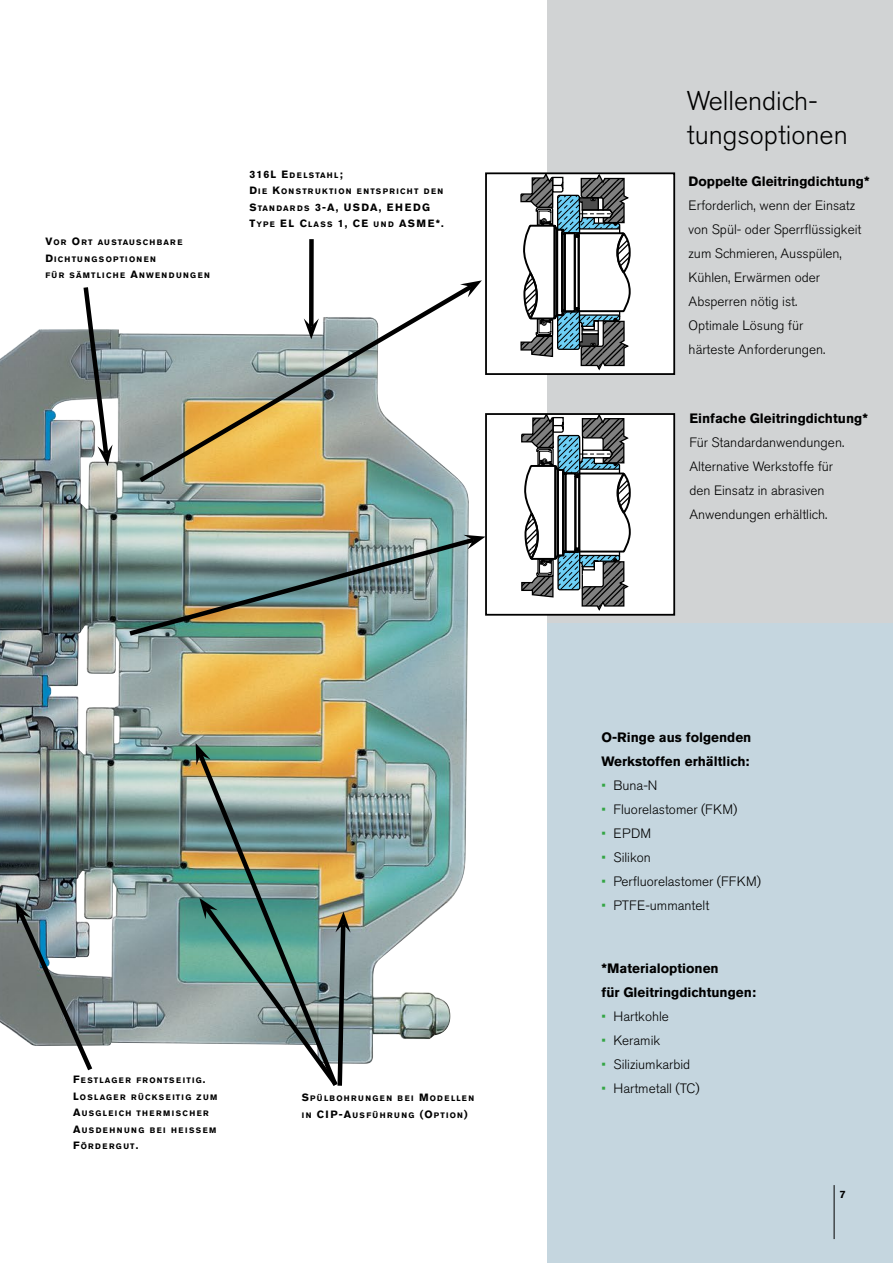
<style>
.page{position:relative;width:893px;height:1263px;background:#fff}
.page>*{position:absolute;margin:0;border:0;box-sizing:border-box;transform-origin:0 0}
.Boxed_Column_Headlin{font:300 27px/34.5px "Akzidenz Grotesk BE";color:#000}
.Body_Copy_Sub-Headli{font:300 13.5px/24px "Akzidenz Grotesk BE";color:#000}
.Body_Copy_Sub-Headli-2{font:700 13.5px/24px "Akzidenz Grotesk BE";color:#000}
.Captions__Left_Align{font:700 10.5px/16.5px "Akzidenz Grotesk BE";color:#000}
.t1{font:700 10.5px "Akzidenz Grotesk BE";color:#000}
.Captions__Left_Align-2{font:700 7.8px/16.5px "Akzidenz Grotesk BE";letter-spacing:.17em;color:#000}
.Captions__Left_Align-3{font:700 7.8px/16.5px "Akzidenz Grotesk BE";letter-spacing:.145em;color:#000}
.s1{font-size:10.5px}
.s2{font-size:7.8px}
.s3{color:#33a544}
</style>
<div class="page">
<div style="left:547px;top:618px;width:346px;height:645px;background:#c5d6df"></div>
<div style="left:547px;top:0;width:346px;height:623px;background:#d1d3d4"></div>
<img style="left:0;top:329px;width:469px;height:735px">
<svg style="left:134px;top:290px;width:335px;height:196px"></svg>
<svg style="left:460px;top:280px;width:22px;height:17px"></svg>
<img style="left:125px;top:534px;width:360px;height:105px">
<div style="left:309px;top:239px;width:5px;height:88px;background:#000"></div>
<svg style="left:304px;top:318px;width:15px;height:21px"></svg>
<img style="left:194px;top:749px;width:147px;height:315px">
<svg style="left:196px;top:743px;width:14px;height:22px"></svg>
<svg style="left:199px;top:898px;width:152px;height:188px"></svg>
<svg style="left:15px;top:902px;width:81px;height:169px"></svg>
<svg style="left:81px;top:287px;width:32px;height:179px"></svg>
<div style="left:486px;top:173px;width:188px;height:201px;background:#fff"></div>
<svg style="left:520px;top:175px;width:111px;height:196px"></svg>
<div style="left:485px;top:172px;width:190px;height:203px;border:2px solid #000"></div>
<div style="left:486px;top:414px;width:188px;height:201px;background:#fff"></div>
<svg style="left:521px;top:416px;width:110px;height:195px"></svg>
<div style="left:485px;top:413px;width:190px;height:203px;border:2px solid #000"></div>
<hr style="left:834px;top:1185px;width:1px;height:54px;background:#000">
<p class="Captions__Left_Align-3" style="left:45px;top:234px;width:166px"><span class="s1">V</span>OR <span class="s1">O</span>RT AUSTAUSCHBARE<br><span class="s1">D</span>ICHTUNGSOPTIONE N<br>FÜR SÄMTLICHE <span class="s1">A</span>NWE NDUNGE N</p>
<p class="Captions__Left_Align-3" style="left:249px;top:167px;width:195px"><span class="s1">316L E</span>DE LSTAHL<span class="s1">;<br>D</span>IE <span class="s1">K</span>ONSTRUKTION ENTSPRICHT DEN</p>
<p class="Captions__Left_Align" style="left:249px;top:199px;width:104px">S<span class="s2">TANDARDS</span> 3-A, USDA</p>
<p class="Captions__Left_Align" style="left:249px;top:199px;width:173px;text-indent:129px">, EH EDG<br>T<span class="s2">YPE</span> EL C<span class="s2">LASS</span> 1, CE <span class="s2">UND</span> ASM</p>
<p class="Captions__Left_Align" style="left:428px;top:216px;width:18px">E*.</p>
<p class="Captions__Left_Align-2" style="left:73px;top:1072px;width:146px"><span class="s1">F</span>E STLAGE R FRONTSE ITIG<span class="s1">.<br>L</span>OSLAGER RÜCKSEITIG ZUM<br><span class="s1">A</span>USGLEICH THERMISCHER<br><span class="s1">A</span>USDEHNUNG BEI HEISSEM<br><span class="s1">F</span>ÖRDERGUT<span class="s1">.</span></p>
<p class="Captions__Left_Align-2" style="left:302px;top:1090px;width:174px"><span class="s1">S</span>PÜLBOHRUNGEN BEI <span class="s1">M</span>ODELLEN</p>
<p class="Captions__Left_Align" style="left:302px;top:1105px;width:23px"><span class="s2">IN</span> CIP</p>
<p class="Captions__Left_Align-2" style="left:339px;top:1106px;width:130px"><span class="s1">-A</span>USFÜHRUNG <span class="s1">(O</span>PTION<span class="s1">)</span></p>
<p class="Boxed_Column_Headlin" style="left:687px;top:84px;width:162px">Wellendich&shy;tungsoptionen</p>
<p class="Body_Copy_Sub-Headli-2" style="left:689px;top:169px;width:183px">Doppelte Gleitringdichtung*</p>
<p class="Body_Copy_Sub-Headli" style="left:689px;top:193px;width:174px">Erforderlich, wenn der Einsatz von Spül- oder Sperrflüssigkeit zum Schmieren, Ausspülen,<br>Kühlen, Erwärmen oder<br>Absperren nötig ist.<br>Optimale Lösung für<br>härteste Anforderungen.</p>
<p class="Body_Copy_Sub-Headli-2" style="left:689px;top:407px;width:180px">Einfache Gleitringdichtung*</p>
<p class="Body_Copy_Sub-Headli" style="left:689px;top:431px;width:156px">Für Standardanwendungen.<br>Alternative Werkstoffe für den Einsatz in abrasiven<br>Anwendungen erhältlich.</p>
<p class="Body_Copy_Sub-Headli-2" style="left:601px;top:725px;width:151px">O-Ringe aus folgenden<br>Werkstoffen erhältlich:</p>
<p class="Body_Copy_Sub-Headli" style="left:601px;top:773px;width:57px"><span class="s3">•</span> Buna-N</p>
<p class="Body_Copy_Sub-Headli" style="left:601px;top:797px;width:137px"><span class="s3">•</span> Fluorelastomer (FKM)</p>
<p class="Body_Copy_Sub-Headli" style="left:601px;top:821px;width:51px"><span class="s3">•</span> EPDM</p>
<p class="Body_Copy_Sub-Headli" style="left:601px;top:845px;width:51px"><span class="s3">•</span> Silikon</p>
<p class="Body_Copy_Sub-Headli" style="left:601px;top:869px;width:161px"><span class="s3">•</span> Perfluorelastomer (FFKM)</p>
<p class="Body_Copy_Sub-Headli" style="left:601px;top:893px;width:109px"><span class="s3">•</span> PTFE-ummantelt</p>
<p class="Body_Copy_Sub-Headli-2" style="left:601px;top:956px;width:156px">*Materialoptionen<br>für Gleitringdichtungen:</p>
<p class="Body_Copy_Sub-Headli" style="left:601px;top:1004px;width:69px"><span class="s3">•</span> Hartkohle</p>
<p class="Body_Copy_Sub-Headli" style="left:601px;top:1028px;width:60px"><span class="s3">•</span> Keramik</p>
<p class="Body_Copy_Sub-Headli" style="left:601px;top:1052px;width:90px"><span class="s3">•</span> Siliziumkarbid</p>
<p class="Body_Copy_Sub-Headli" style="left:601px;top:1076px;width:100px"><span class="s3">•</span> Hartmetall (TC)</p>
<p class="t1" style="left:840px;top:1188px;width:13px">77</p>
</div>
